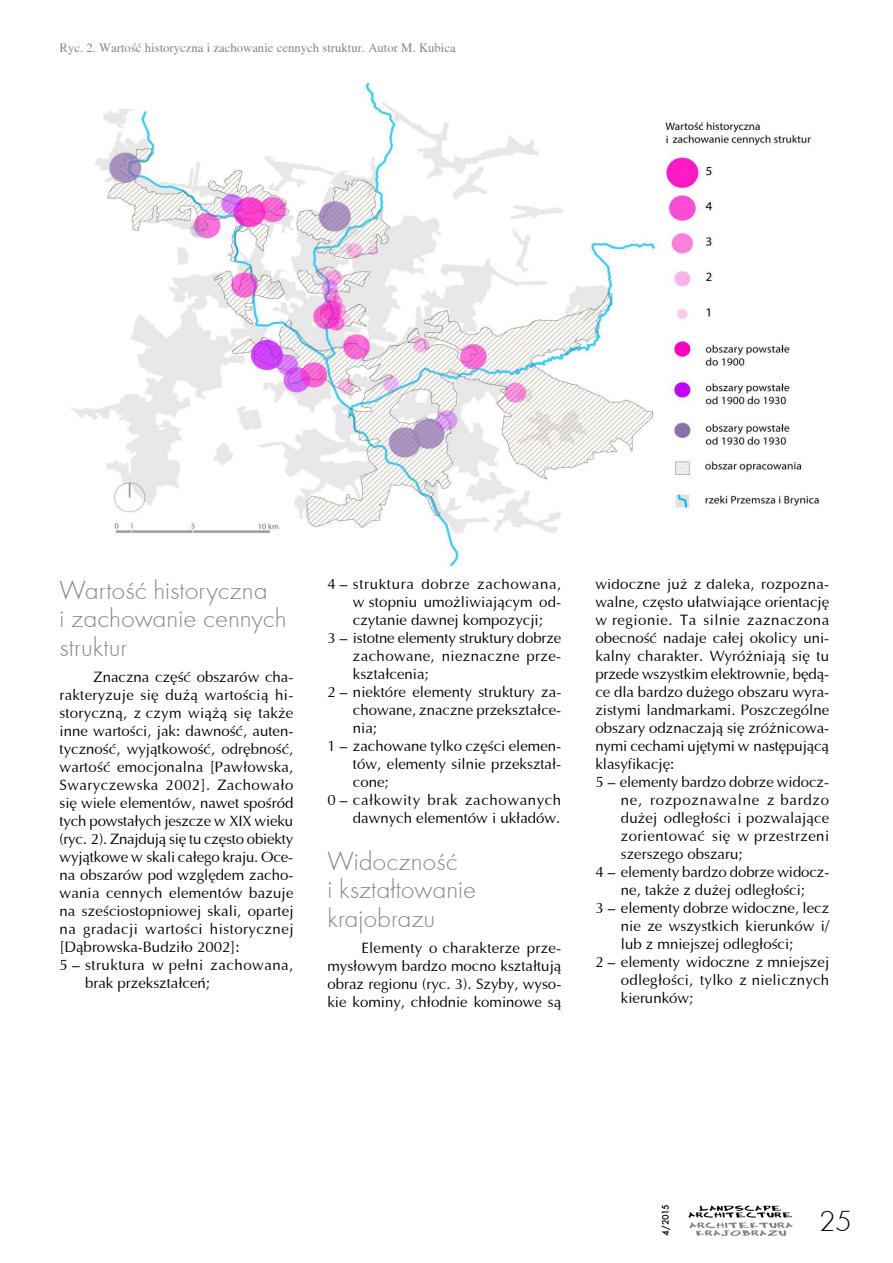
<style>
.page{position:relative;width:893px;height:1263px;background:#fff}
.page>*{position:absolute;margin:0;border:0;box-sizing:border-box;transform-origin:0 0}
.t1{font:30px "Futura TEE Ligh";color:#000}
.t2{font:27px/28.5px "Futura TEE Ligh";color:#878787}
.t3{font:15px/18px "Ottawa";color:#000;text-align:justify}
.t4{font:15px "Ottawa";letter-spacing:.03em;color:#000}
.t5{font:15px "Ottawa";letter-spacing:.035em;color:#000}
.t6{font:15px "Ottawa";letter-spacing:.02em;color:#000}
.t7{font:15px "Ottawa";letter-spacing:.045em;color:#000}
.t8{font:15px "Ottawa";letter-spacing:.04em;color:#000}
.t9{font:15px "Ottawa";letter-spacing:.025em;color:#000}
.t10{font:15px "Ottawa";letter-spacing:.05em;color:#000}
.t11{font:12.75px "Toronto";color:#878787}
.t12{font:500 10.05px "Futura TEE";color:#000}
</style>
<div class="page">
<img style="left:689px;top:1222px;width:103px;height:15px">
<svg style="left:688px;top:1205px;width:104px;height:13px"></svg>
<img style="left:71px;top:83px;width:748px;height:485px">
<p class="t11" style="left:60px;top:41px;width:398px">Ryc. 2. Wartość historyczna i zachowanie cennych struktur. Autor M. Kubica</p>
<h2 class="t2" style="left:60px;top:575px;width:228px">Wartość historyczna<br>i zachowanie cennych struktur</h2>
<p class="t3" style="left:94px;top:668px;width:201px">Znaczna część obszarów cha-</p>
<p class="t6" style="left:60px;top:686px;width:235px">rakteryzuje się dużą wartością hi-</p>
<p class="t3" style="left:60px;top:704px;width:235px">storyczną, z czym wiążą się także</p>
<p class="t3" style="left:60px;top:722px;width:235px">inne wartości, jak: dawność, auten-</p>
<p class="t3" style="left:60px;top:740px;width:235px">tyczność, wyjątkowość, odrębność,</p>
<p class="t3" style="left:60px;top:758px;width:235px">wartość emocjonalna [Pawłowska,</p>
<p class="t4" style="left:60px;top:776px;width:235px">Swaryczewska 2002]. Zachowało</p>
<p class="t3" style="left:60px;top:794px;width:235px">się wiele elementów, nawet spośród</p>
<p class="t3" style="left:60px;top:812px;width:235px">tych powstałych jeszcze w XIX wieku</p>
<p class="t3" style="left:60px;top:830px;width:235px">(ryc. 2). Znajdują się tu często obiekty</p>
<p class="t3" style="left:60px;top:848px;width:235px">wyjątkowe w skali całego kraju. Oce-</p>
<p class="t3" style="left:60px;top:866px;width:235px">na obszarów pod względem zacho-</p>
<p class="t3" style="left:60px;top:884px;width:235px">wania cennych elementów bazuje</p>
<p class="t3" style="left:60px;top:902px;width:235px">na sześciostopniowej skali, opartej</p>
<p class="t4" style="left:60px;top:920px;width:236px">na gradacji wartości historycznej</p>
<p class="t3" style="left:60px;top:938px;width:182px">[Dąbrowska-Budziło 2002]:</p>
<p class="t5" style="left:60px;top:956px;width:235px">5 – struktura w pełni zachowana,</p>
<p class="t3" style="left:85px;top:974px;width:126px">brak przekształceń;</p>
<p class="t7" style="left:327px;top:575px;width:235px">4 – struktura dobrze zachowana,</p>
<p class="t3" style="left:353px;top:593px;width:210px">w stopniu umożliwiającym od-</p>
<p class="t3" style="left:353px;top:611px;width:192px">czytanie dawnej kompozycji;</p>
<p class="t3" style="left:327px;top:629px;width:236px">3 – istotne elementy struktury dobrze</p>
<p class="t9" style="left:353px;top:647px;width:210px">zachowane, nieznaczne prze-</p>
<p class="t3" style="left:353px;top:665px;width:77px">kształcenia;</p>
<p class="t3" style="left:327px;top:683px;width:235px">2 – niektóre elementy struktury za-</p>
<p class="t3" style="left:353px;top:701px;width:210px">chowane, znaczne przekształce-</p>
<p class="t3" style="left:353px;top:719px;width:26px">nia;</p>
<p class="t3" style="left:327px;top:737px;width:235px">1 – zachowane tylko części elemen-</p>
<p class="t3" style="left:353px;top:755px;width:210px">tów, elementy silnie przekształ-</p>
<p class="t3" style="left:353px;top:773px;width:37px">cone;</p>
<p class="t8" style="left:327px;top:791px;width:235px">0 – całkowity brak zachowanych</p>
<p class="t3" style="left:353px;top:809px;width:209px">dawnych elementów i układów.</p>
<h2 class="t2" style="left:327px;top:847px;width:150px">Widoczność<br>i kształtowanie krajobrazu</h2>
<p class="t3" style="left:327px;top:939px;width:235px;text-indent:34px">Elementy o charakterze prze&shy;mysłowym bardzo mocno kształtują obraz regionu (ryc. 3). Szyby, wyso&shy;kie kominy, chłodnie kominowe są</p>
<p class="t3" style="left:595px;top:575px;width:235px">widoczne już z daleka, rozpozna-</p>
<p class="t3" style="left:595px;top:593px;width:235px">walne, często ułatwiające orientację</p>
<p class="t5" style="left:595px;top:611px;width:235px">w regionie. Ta silnie zaznaczona</p>
<p class="t3" style="left:595px;top:629px;width:235px">obecność nadaje całej okolicy uni-</p>
<p class="t3" style="left:595px;top:647px;width:235px">kalny charakter. Wyróżniają się tu</p>
<p class="t3" style="left:595px;top:665px;width:235px">przede wszystkim elektrownie, będą-</p>
<p class="t3" style="left:595px;top:683px;width:235px">ce dla bardzo dużego obszaru wyra-</p>
<p class="t3" style="left:595px;top:701px;width:235px">zistymi landmarkami. Poszczególne</p>
<p class="t3" style="left:595px;top:719px;width:235px">obszary odznaczają się zróżnicowa-</p>
<p class="t3" style="left:595px;top:737px;width:235px">nymi cechami ujętymi w następującą</p>
<p class="t3" style="left:595px;top:755px;width:81px">klasyfikację:</p>
<p class="t3" style="left:595px;top:773px;width:235px">5 – elementy bardzo dobrze widocz-</p>
<p class="t10" style="left:621px;top:791px;width:210px">ne, rozpoznawalne z bardzo</p>
<p class="t3" style="left:621px;top:809px;width:210px">dużej odległości i pozwalające</p>
<p class="t4" style="left:621px;top:827px;width:210px">zorientować się w przestrzeni</p>
<p class="t3" style="left:621px;top:845px;width:123px">szerszego obszaru;</p>
<p class="t3" style="left:595px;top:863px;width:235px">4 – elementy bardzo dobrze widocz-</p>
<p class="t3" style="left:621px;top:881px;width:186px">ne, także z dużej odległości;</p>
<p class="t3" style="left:595px;top:899px;width:235px">3 – elementy dobrze widoczne, lecz</p>
<p class="t3" style="left:621px;top:917px;width:210px">nie ze wszystkich kierunków i/</p>
<p class="t3" style="left:621px;top:935px;width:174px">lub z mniejszej odległości;</p>
<p class="t3" style="left:595px;top:953px;width:235px">2 – elementy widoczne z mniejszej</p>
<p class="t3" style="left:621px;top:971px;width:210px">odległości, tylko z nielicznych</p>
<p class="t3" style="left:621px;top:989px;width:74px">kierunków;</p>
<p class="t12" style="left:659px;top:1236px;width:33px;rotate:-90deg">4/2015</p>
<h1 class="t1" style="left:819px;top:1204px;width:34px">25</h1>
</div>
